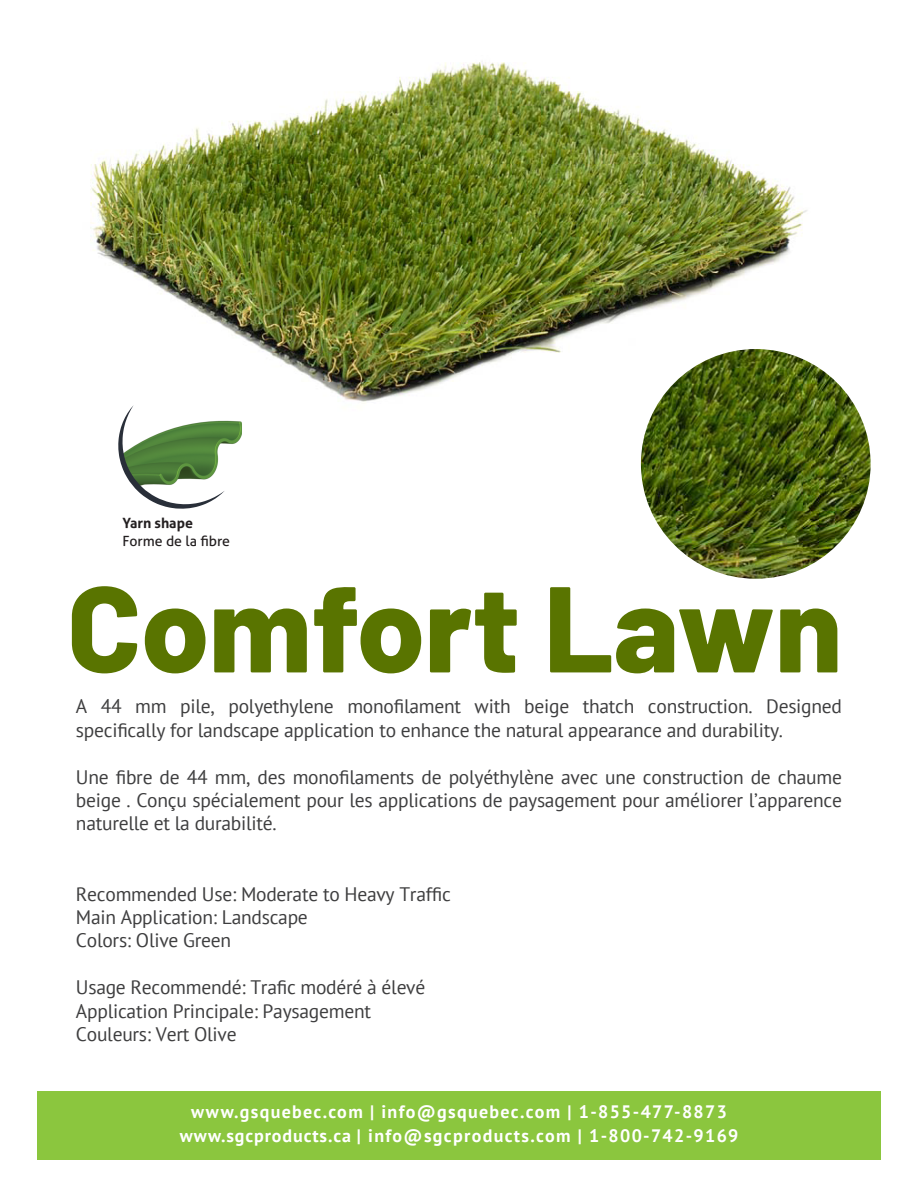
<style>
.page{position:relative;width:918px;height:1188px;background:#fff}
.page>*{position:absolute;margin:0;border:0;box-sizing:border-box;transform-origin:0 0}
.t1{font:800 121.8px "Barlow";color:#597400}
.t2{font:19.5px/23.4px "PT Sans";letter-spacing:-.015em;color:#3e3e3f}
.t3{font:700 18px/24px "PT Sans";letter-spacing:.075em;color:#fff;text-align:center}
.t4{font:14.1px "Aller";color:#231f20}
.t5{font:700 14.1px "Aller";color:#231f20}
</style>
<div class="page">
<div style="left:37px;top:1091px;width:844px;height:69px;background:#8bc63e"></div>
<img style="left:90px;top:62px;width:759px;height:374px">
<img style="left:641px;top:349px;width:230px;height:230px;border-radius:115px">
<img style="left:225px;top:420px;width:17px;height:24px">
<svg style="left:118px;top:405px;width:107px;height:104px"></svg>
<p class="t5" style="left:123px;top:515px;width:72px">Yarn shape</p>
<p class="t4" style="left:123px;top:532px;width:109px">Forme de la fibre</p>
<h1 class="t1" style="left:67px;top:538px;width:776px">Comfort Lawn</h1>
<p class="t2" style="left:76px;top:695px;width:768px">A 44 mm pile, polyethylene monofilament with beige thatch construction. Designed specifically for landscape application to enhance the natural appearance and durability.</p>
<p class="t2" style="left:76px;top:765px;width:768px;text-align:justify">Une fibre de 44 mm, des monofilaments de polyéthylène avec une construction de chaume beige . Conçu spécialement pour les applications de paysagement pour améliorer l’apparence naturelle et la durabilité.</p>
<p class="t2" style="left:76px;top:882px;width:376px">Recommended Use: Moderate to Heavy Traffic<br>Main Application: Landscape<br>Colors: Olive Green</p>
<p class="t2" style="left:76px;top:975px;width:351px">Usage Recommendé: Trafic modéré à élevé<br>Application Principale: Paysagement<br>Couleurs: Vert Olive</p>
<p class="t3" style="left:180px;top:1099px;width:560px">www.gsquebec.com | info@gsquebec.com | 1-855-477-8873 www.sgcproducts.ca | info@sgcproducts.com | 1-800-742-9169</p>
</div>
